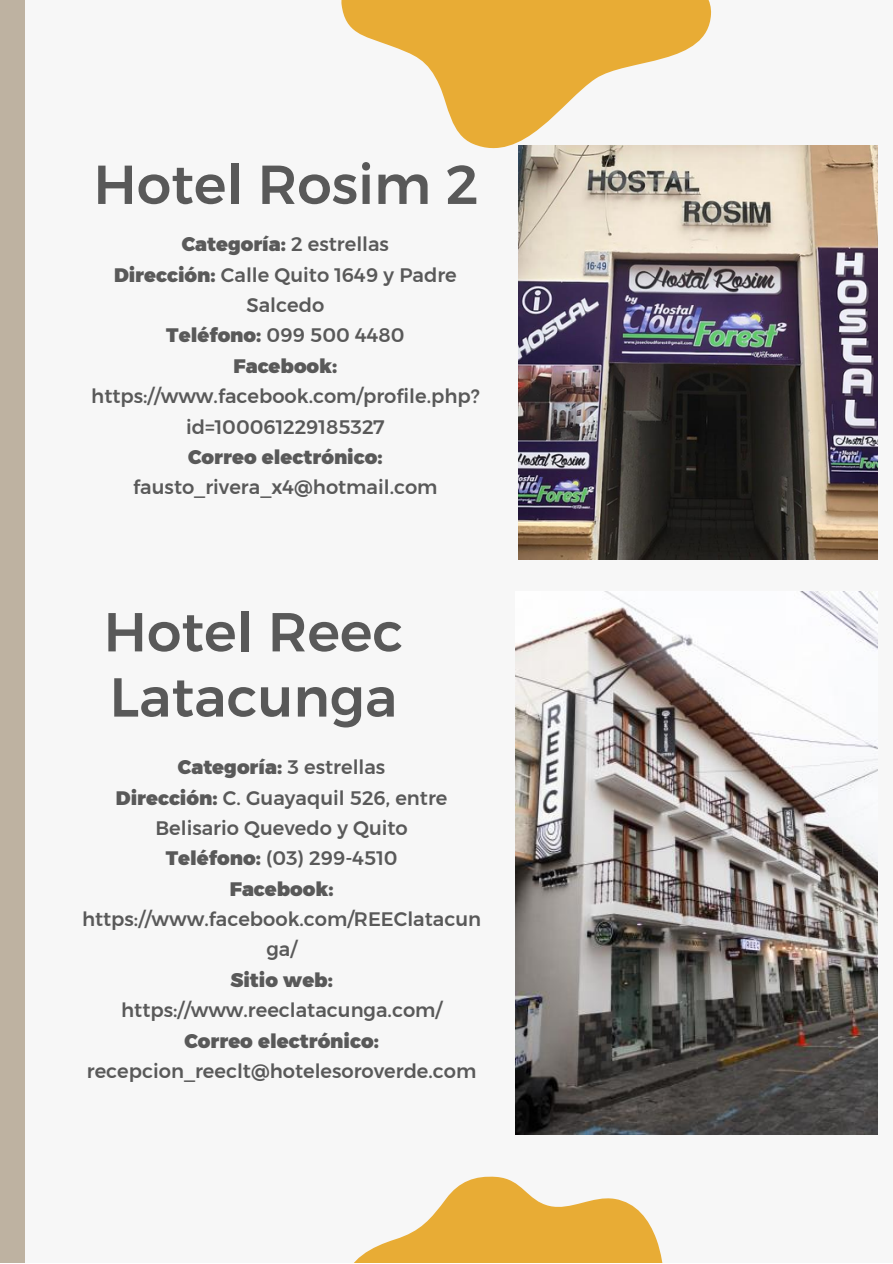
<style>
.page{position:relative;width:893px;height:1264px;background:#fff}
.page>*{position:absolute;margin:0;border:0;box-sizing:border-box;transform-origin:0 0}
.t1{font:54.75px/65.1px "Kief Montaser Medium";color:#595959}
.t2{font:19.5px/30.3px "Kief Montaser Medium";color:#595959;text-align:center}
.t3{font:19.5px "Kief Montaser Black";color:#595959}
.s1{font-family:"Kief Montaser Medium"}
.s2{font-family:"Kief Montaser Black"}
</style>
<div class="page">
<div style="left:0;top:0;width:892px;height:1262px;background:#f7f7f7"></div>
<svg style="left:341px;top:0;width:371px;height:149px;fill:#e8ac35"></svg>
<svg style="left:355px;top:1134px;width:404px;height:128px"></svg>
<div style="left:0;top:0;width:25px;height:1262px;background:#beb2a1"></div>
<img style="left:518px;top:145px;width:359px;height:414px">
<img style="left:515px;top:591px;width:362px;height:543px">
<h1 class="t1" style="left:93px;top:152px;width:386px">Hotel Rosim 2</h1>
<p class="t3" style="left:182px;top:232px;width:209px">Categoría: <span class="s1">2 estrellas</span></p>
<p class="t2" style="left:114px;top:259px;width:344px"><span class="s2">Dirección:</span> Calle Quito 1649 y Padre<br>Salcedo<br><span class="s2">Teléfono:</span> 099 500 4480</p>
<p class="t3" style="left:233px;top:354px;width:105px">Facebook:</p>
<p class="t2" style="left:91px;top:381px;width:390px">https://www.facebook.com/profile.php? id=100061229185327</p>
<p class="t3" style="left:188px;top:445px;width:196px">Correo electrónico:</p>
<p class="t2" style="left:133px;top:472px;width:306px">fausto_rivera_x4@hotmail.com</p>
<h1 class="t1" style="left:104px;top:599px;width:301px">Hotel Reec<br>Latacunga</h1>
<p class="t3" style="left:178px;top:755px;width:209px">Categoría: <span class="s1">3 estrellas</span></p>
<p class="t2" style="left:116px;top:782px;width:333px"><span class="s2">Dirección:</span> C. Guayaquil 526, entre<br>Belisario Quevedo y Quito<br><span class="s2">Teléfono:</span> (03) 299-4510</p>
<p class="t3" style="left:230px;top:876px;width:105px">Facebook:</p>
<p class="t2" style="left:82px;top:903px;width:400px">https://www.facebook.com/REEClatacun ga/</p>
<p class="t3" style="left:230px;top:967px;width:104px">Sitio web:</p>
<p class="t2" style="left:121px;top:995px;width:322px">https://www.reeclatacunga.com/</p>
<p class="t3" style="left:184px;top:1028px;width:196px">Correo electrónico:</p>
<p class="t2" style="left:87px;top:1055px;width:391px">recepcion_reeclt@hotelesoroverde.com</p>
</div>
